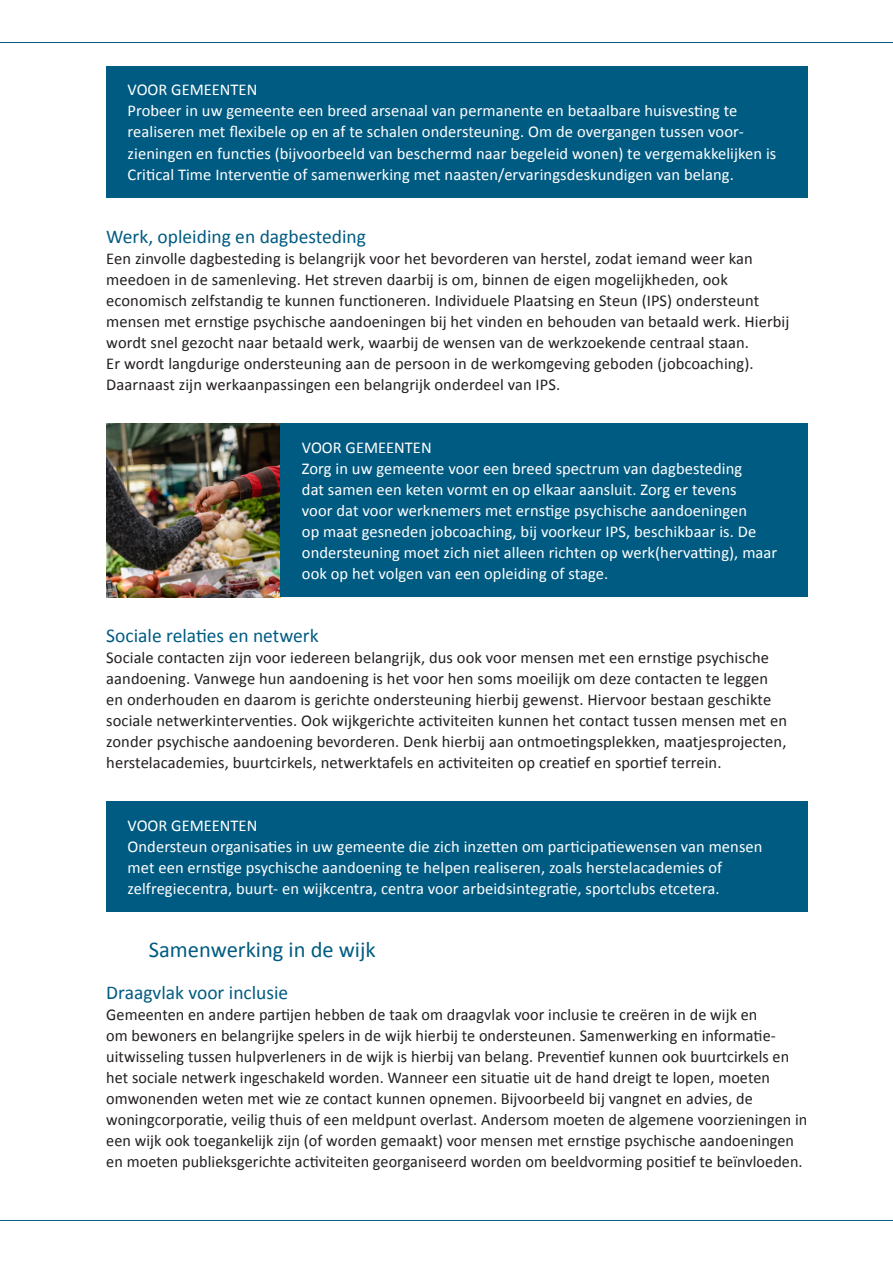
<style>
.page{position:relative;width:893px;height:1263px;background:#fff}
.page>*{position:absolute;margin:0;border:0;box-sizing:border-box;transform-origin:0 0}
._03_Kop_twee{font:22.5px "Calibri";color:#005b82}
._04_Kop_drie{font:19.5px "Calibri";color:#005b82}
._00_Body{font:16.5px/21px "Calibri";letter-spacing:.005em;color:#231f20}
._00_Body-2{font:16.5px/21px "Calibri";letter-spacing:.005em;color:#fff}
._04_Kop_drie-2{font:16.5px "Calibri";color:#fff}
</style>
<div class="page">
<div style="left:106px;top:66px;width:175px;height:132px;background:#005b82"></div>
<img style="left:106px;top:423px;width:175px;height:174px">
<div style="left:259px;top:66px;width:549px;height:132px;background:#005b82"></div>
<div style="left:106px;top:801px;width:702px;height:111px;background:#005b82"></div>
<div style="left:281px;top:423px;width:527px;height:174px;background:#005b82"></div>
<p class="_04_Kop_drie-2" style="left:128px;top:80px;width:131px">VOOR GEMEENTEN</p>
<p class="_00_Body-2" style="left:128px;top:100px;width:650px">Probeer in uw gemeente een breed arsenaal van permanente en betaalbare huisvesting te realiseren met flexibele op en af te schalen ondersteuning. Om de overgangen tussen voor&shy;zieningen en functies (bijvoorbeeld van beschermd naar begeleid wonen) te vergemakkelijken is Critical Time Interventie of samenwerking met naasten/ervaringsdeskundigen van belang.</p>
<p class="_04_Kop_drie" style="left:106px;top:224px;width:261px">Werk, opleiding en dagbesteding</p>
<p class="_00_Body" style="left:106px;top:247px;width:685px">Een zinvolle dagbesteding is belangrijk voor het bevorderen van herstel, zodat iemand weer kan meedoen in de samenleving. Het streven daarbij is om, binnen de eigen mogelijkheden, ook economisch zelfstandig te kunnen functioneren. Individuele Plaatsing en Steun (IPS) ondersteunt mensen met ernstige psychische aandoeningen bij het vinden en behouden van betaald werk. Hierbij wordt snel gezocht naar betaald werk, waarbij de wensen van de werkzoekende centraal staan.<br>Er wordt langdurige ondersteuning aan de persoon in de werkomgeving geboden (jobcoaching).<br>Daarnaast zijn werkaanpassingen een belangrijk onderdeel van IPS.</p>
<p class="_04_Kop_drie-2" style="left:302px;top:437px;width:131px">VOOR GEMEENTEN</p>
<p class="_00_Body-2" style="left:302px;top:457px;width:477px">Zorg in uw gemeente voor een breed spectrum van dagbesteding<br>dat samen een keten vormt en op elkaar aansluit. Zorg er tevens<br>voor dat voor werknemers met ernstige psychische aandoeningen<br>op maat gesneden jobcoaching, bij voorkeur IPS, beschikbaar is. De ondersteuning moet zich niet alleen richten op werk(hervatting), maar ook op het volgen van een opleiding of stage.</p>
<p class="_04_Kop_drie" style="left:106px;top:623px;width:214px">Sociale relaties en netwerk</p>
<p class="_00_Body" style="left:106px;top:646px;width:682px">Sociale contacten zijn voor iedereen belangrijk, dus ook voor mensen met een ernstige psychische aandoening. Vanwege hun aandoening is het voor hen soms moeilijk om deze contacten te leggen en onderhouden en daarom is gerichte ondersteuning hierbij gewenst. Hiervoor bestaan geschikte sociale netwerkinterventies. Ook wijkgerichte activiteiten kunnen het contact tussen mensen met en zonder psychische aandoening bevorderen. Denk hierbij aan ontmoetingsplekken, maatjesprojecten, herstelacademies, buurtcirkels, netwerktafels en activiteiten op creatief en sportief terrein.</p>
<p class="_04_Kop_drie-2" style="left:128px;top:815px;width:131px">VOOR GEMEENTEN</p>
<p class="_00_Body-2" style="left:128px;top:835px;width:636px">Ondersteun organisaties in uw gemeente die zich inzetten om participatiewensen van mensen met een ernstige psychische aandoening te helpen realiseren, zoals herstelacademies of zelfregiecentra, buurt- en wijkcentra, centra voor arbeidsintegratie, sportclubs etcetera.</p>
<p class="_03_Kop_twee" style="left:149px;top:935px;width:228px">Samenwerking in de wijk</p>
<p class="_04_Kop_drie" style="left:106px;top:980px;width:183px">Draagvlak voor inclusie</p>
<p class="_00_Body" style="left:106px;top:1003px;width:703px">Gemeenten en andere partijen hebben de taak om draagvlak voor inclusie te creëren in de wijk en<br>om bewoners en belangrijke spelers in de wijk hierbij te ondersteunen. Samenwerking en informatie&shy;uitwisseling tussen hulpverleners in de wijk is hierbij van belang. Preventief kunnen ook buurtcirkels en het sociale netwerk ingeschakeld worden. Wanneer een situatie uit de hand dreigt te lopen, moeten omwonenden weten met wie ze contact kunnen opnemen. Bijvoorbeeld bij vangnet en advies, de woningcorporatie, veilig thuis of een meldpunt overlast. Andersom moeten de algemene voorzieningen in een wijk ook toegankelijk zijn (of worden gemaakt) voor mensen met ernstige psychische aandoeningen en moeten publieksgerichte activiteiten georganiseerd worden om beeldvorming positief te beïnvloeden.</p>
</div>
